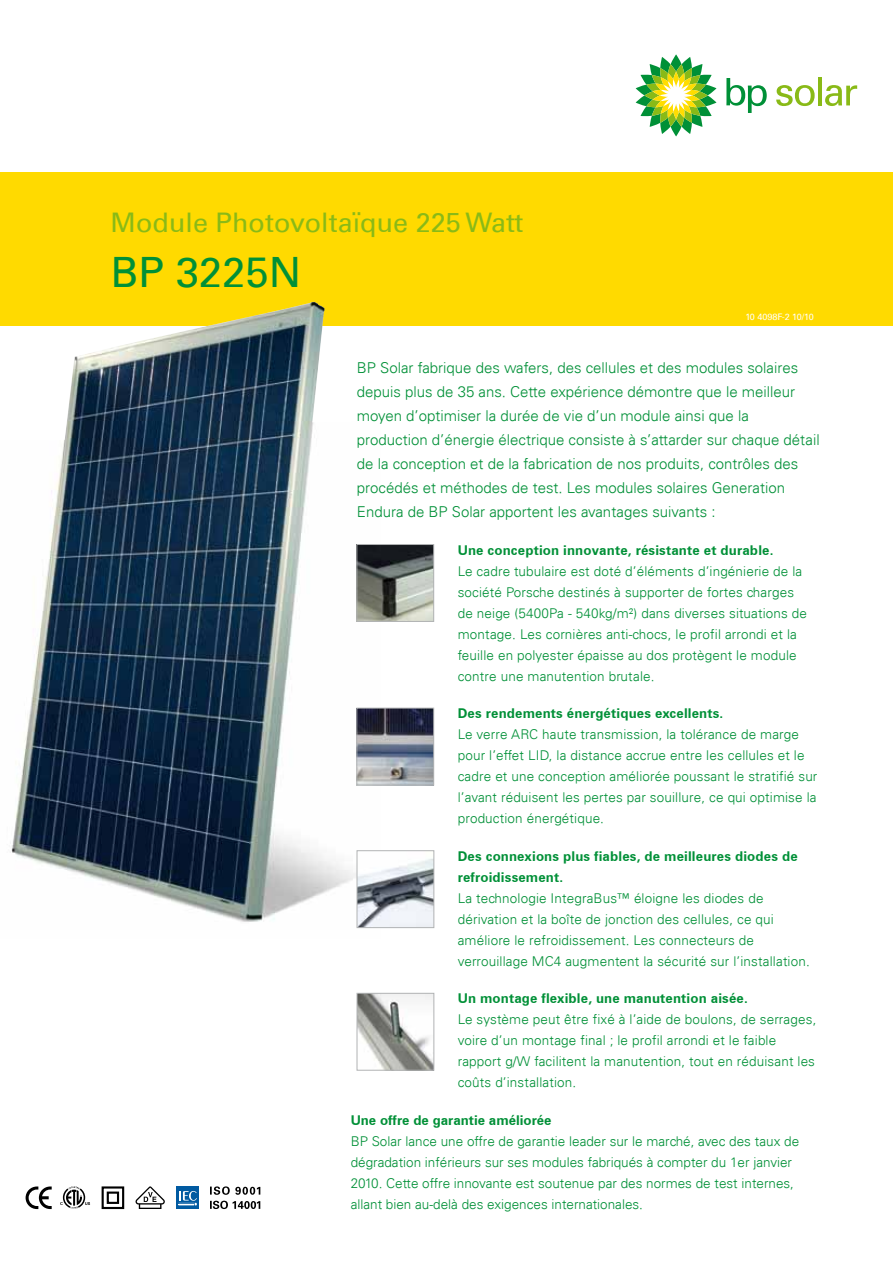
<style>
.page{position:relative;width:893px;height:1263px;background:#fff}
.page>*{position:absolute;margin:0;border:0;box-sizing:border-box;transform-origin:0 0}
.t1{font:41.85px "Univers 55 Roman";color:#009037}
.t2{font:27px "Univers 55 Roman";color:#89ba17}
.t3{font:300 15px/24px "Univers 45";color:#009037}
.t4{font:300 13.5px/21px "Univers 45";letter-spacing:.01em;color:#009037}
.t5{font:700 13.5px/21px "Univers 65 BT";letter-spacing:.01em;color:#009037}
.t6{font:9px "Univers 55 Roman";color:#fff}
</style>
<div class="page">
<div style="left:0;top:172px;width:893px;height:154px;background:#ffda00"></div>
<svg style="left:636px;top:54px;width:80px;height:82px"></svg>
<svg style="left:726px;top:78px;width:41px;height:35px"></svg>
<svg style="left:776px;top:85px;width:39px;height:21px"></svg>
<hr style="left:818px;top:77px;width:4px;height:28px;background:#89ba17">
<svg style="left:825px;top:85px;width:32px;height:21px"></svg>
<img style="left:11px;top:302px;width:370px;height:627px">
<img style="left:359px;top:710px;width:73px;height:73px">
<div style="left:357px;top:708px;width:77px;height:77px;border:1px solid #b1b3b4"></div>
<img style="left:359px;top:546px;width:73px;height:74px">
<div style="left:357px;top:544px;width:77px;height:78px;border:1px solid #b1b3b4"></div>
<img style="left:359px;top:995px;width:73px;height:73px">
<div style="left:357px;top:993px;width:77px;height:77px;border:1px solid #b1b3b4"></div>
<img style="left:359px;top:852px;width:73px;height:74px">
<div style="left:357px;top:850px;width:77px;height:78px;border:1px solid #b1b3b4"></div>
<svg style="left:60px;top:1186px;width:30px;height:22px"></svg>
<svg style="left:210px;top:1201px;width:50px;height:8px"></svg>
<svg style="left:210px;top:1186px;width:50px;height:9px"></svg>
<div style="left:176px;top:1186px;width:23px;height:23px;background:#005aa1"></div>
<svg style="left:179px;top:1191px;width:18px;height:15px"></svg>
<div style="left:102px;top:1186px;width:22px;height:23px;border:2px solid #000"></div>
<div style="left:107px;top:1191px;width:12px;height:13px;border:2px solid #000"></div>
<svg style="left:26px;top:1186px;width:26px;height:23px"></svg>
<svg style="left:136px;top:1186px;width:29px;height:23px"></svg>
<h2 class="t2" style="left:111px;top:206px;width:414px">Module Photovoltaïque 225 Watt</h2>
<h1 class="t1" style="left:111px;top:247px;width:192px">BP 3225N</h1>
<p class="t6" style="left:745px;top:311px;width:70px">10 4098F-2 10/10</p>
<p class="t3" style="left:357px;top:356px;width:464px">BP Solar fabrique des wafers, des cellules et des modules solaires depuis plus de 35 ans. Cette expérience démontre que le meilleur moyen d’optimiser la durée de vie d’un module ainsi que la production d’énergie électrique consiste à s’attarder sur chaque détail de la conception et de la fabrication de nos produits, contrôles des procédés et méthodes de test. Les modules solaires Generation Endura de BP Solar apportent les avantages suivants :</p>
<p class="t5" style="left:458px;top:539px;width:317px">Une conception innovante, résistante et durable.</p>
<p class="t4" style="left:458px;top:560px;width:351px">Le cadre tubulaire est doté d’éléments d’ingénierie de la société Porsche destinés à supporter de fortes charges de neige (5400Pa - 540kg/m²) dans diverses situations de montage. Les cornières anti-chocs, le profil arrondi et la feuille en polyester épaisse au dos protègent le module contre une manutention brutale.</p>
<p class="t5" style="left:458px;top:703px;width:267px">Des rendements énergétiques excellents.</p>
<p class="t4" style="left:458px;top:724px;width:361px">Le verre ARC haute transmission, la tolérance de marge pour l’effet LID, la distance accrue entre les cellules et le cadre et une conception améliorée poussant le stratifié sur l’avant réduisent les pertes par souillure, ce qui optimise la production énergétique.</p>
<p class="t5" style="left:458px;top:845px;width:342px">Des connexions plus fiables, de meilleures diodes de refroidissement.</p>
<p class="t4" style="left:458px;top:888px;width:354px">La technologie IntegraBus™ éloigne les diodes de dérivation et la boîte de jonction des cellules, ce qui améliore le refroidissement. Les connecteurs de verrouillage MC4 augmentent la sécurité sur l’installation.</p>
<p class="t5" style="left:458px;top:988px;width:292px">Un montage flexible, une manutention aisée.</p>
<p class="t4" style="left:458px;top:1009px;width:360px">Le système peut être fixé à l’aide de boulons, de serrages, voire d’un montage final ; le profil arrondi et le faible rapport g/W facilitent la manutention, tout en réduisant les coûts d’installation.</p>
<p class="t5" style="left:351px;top:1110px;width:202px">Une offre de garantie améliorée</p>
<p class="t4" style="left:351px;top:1131px;width:450px">BP Solar lance une offre de garantie leader sur le marché, avec des taux de dégradation inférieurs sur ses modules fabriqués à compter du 1er janvier 2010. Cette offre innovante est soutenue par des normes de test internes, allant bien au-delà des exigences internationales.</p>
</div>
